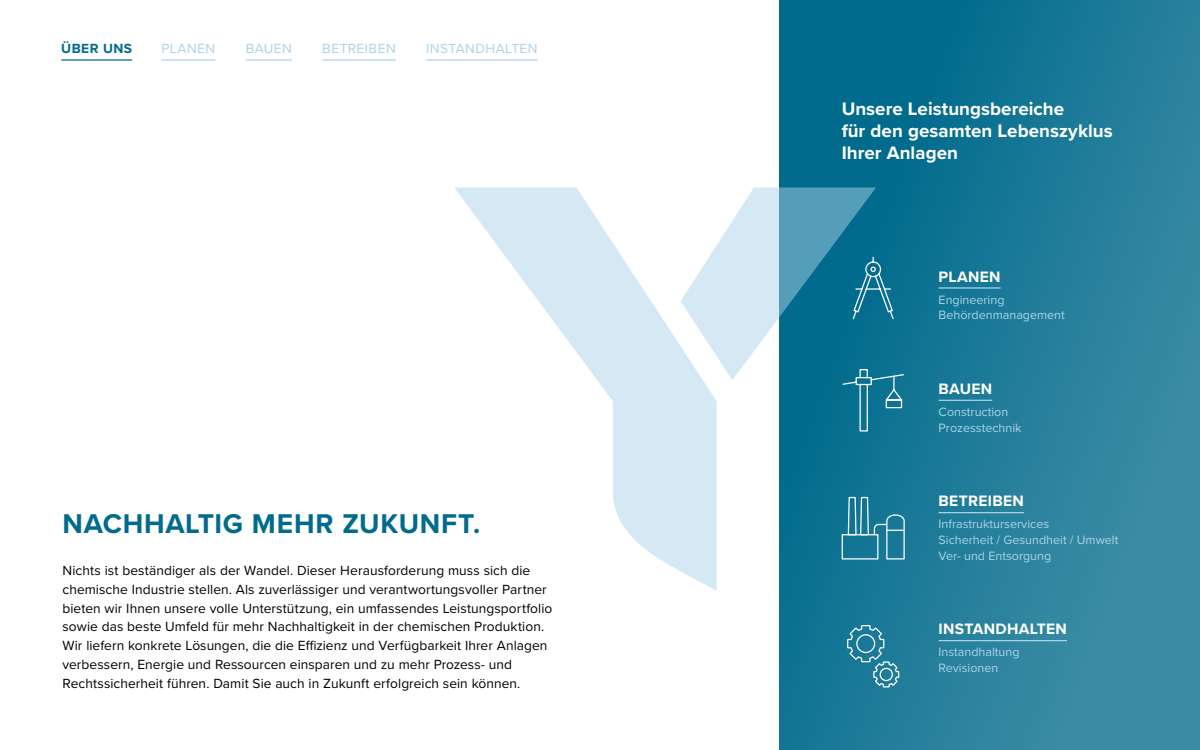
<style>
.page{position:relative;width:1200px;height:750px;background:#fff}
.page>*{position:absolute;margin:0;border:0;box-sizing:border-box;transform-origin:0 0}
.t1{font:700 28.12px "Proxima Nova";letter-spacing:.025em;color:#006b8d}
.t2{font:700 18.75px/21.9px "Proxima Nova";letter-spacing:.005em;color:#fff}
.t3{font:700 15.62px "Proxima Nova";letter-spacing:.02em;color:#fff}
.t4{font:13.75px/18.8px "Proxima Nova";letter-spacing:.005em;color:#000}
.t5{font:13.75px "Proxima Nova";letter-spacing:.03em;color:#aad3e9}
.t6{font:700 13.75px "Proxima Nova";letter-spacing:.035em;color:#006b8d}
.t7{font:12.5px/15.6px "Proxima Nova";color:#aad3e9}
</style>
<div class="page">
<svg style="left:779px;top:0;width:421px;height:750px;background:#207c99"></svg>
<hr style="left:939px;top:640px;width:128px;height:1px;background:#aad3e9">
<svg style="left:846px;top:624px;width:54px;height:64px;background:#3488a3"></svg>
<div style="left:880px;top:668px;width:13px;height:13px;border:1px solid #fff;border-radius:50%"></div>
<hr style="left:939px;top:512px;width:85px;height:1px;background:#aad3e9">
<svg style="left:876px;top:496px;width:29px;height:64px;background:#2e85a0"></svg>
<div style="left:842px;top:534px;width:36px;height:26px;border:1px solid #fff"></div>
<svg style="left:454px;top:187px;width:422px;height:404px"></svg>
<hr style="left:939px;top:287px;width:62px;height:2px;background:#aad3e9">
<svg style="left:852px;top:256px;width:43px;height:64px;background:#227e9c"></svg>
<hr style="left:939px;top:400px;width:53px;height:1px;background:#aad3e9">
<svg style="left:842px;top:368px;width:63px;height:64px;background:#217e9b"></svg>
<hr style="left:426px;top:59px;width:111px;height:2px;background:#aad3e9">
<hr style="left:322px;top:59px;width:74px;height:2px;background:#aad3e9">
<hr style="left:246px;top:59px;width:46px;height:2px;background:#aad3e9">
<hr style="left:161px;top:59px;width:54px;height:2px;background:#aad3e9">
<hr style="left:61px;top:59px;width:71px;height:2px;background:#006b8d">
<p class="t6" style="left:61px;top:38px;width:72px">ÜBER UNS</p>
<p class="t5" style="left:161px;top:38px;width:55px">PLANEN</p>
<p class="t5" style="left:246px;top:38px;width:48px">BAUEN</p>
<p class="t5" style="left:322px;top:38px;width:75px">BETREIBEN</p>
<p class="t5" style="left:426px;top:38px;width:113px">INSTANDHALTEN</p>
<h1 class="t1" style="left:62px;top:503px;width:419px">NACHHALTIG MEHR ZUKUNFT.</h1>
<p class="t4" style="left:62px;top:560px;width:491px">Nichts ist beständiger als der Wandel. Dieser Herausforderung muss sich die chemische Industrie stellen. Als zuverlässiger und verantwortungsvoller Partner bieten wir Ihnen unsere volle Unterstützung, ein umfassendes Leistungsportfolio sowie das beste Umfeld für mehr Nachhaltigkeit in der chemischen Produktion.<br>Wir liefern konkrete Lösungen, die die Effizienz und Verfügbarkeit Ihrer Anlagen verbessern, Energie und Ressourcen einsparen und zu mehr Prozess- und Rechtssicherheit führen. Damit Sie auch in Zukunft erfolgreich sein können.</p>
<h2 class="t2" style="left:842px;top:97px;width:273px">Unsere Leistungsbereiche<br>für den gesamten Lebenszyklus<br>Ihrer Anlagen</h2>
<p class="t3" style="left:939px;top:265px;width:64px">PLANEN</p>
<p class="t7" style="left:939px;top:291px;width:128px">Engineering<br>Behördenmanagement</p>
<p class="t3" style="left:939px;top:377px;width:55px">BAUEN</p>
<p class="t7" style="left:939px;top:403px;width:85px">Construction<br>Prozesstechnik</p>
<p class="t3" style="left:939px;top:490px;width:87px">BETREIBEN</p>
<p class="t7" style="left:939px;top:516px;width:181px">Infrastrukturservices<br>Sicherheit / Gesundheit / Umwelt<br>Ver- und Entsorgung</p>
<p class="t3" style="left:939px;top:618px;width:130px">INSTANDHALTEN</p>
<p class="t7" style="left:939px;top:644px;width:82px">Instandhaltung<br>Revisionen</p>
</div>
